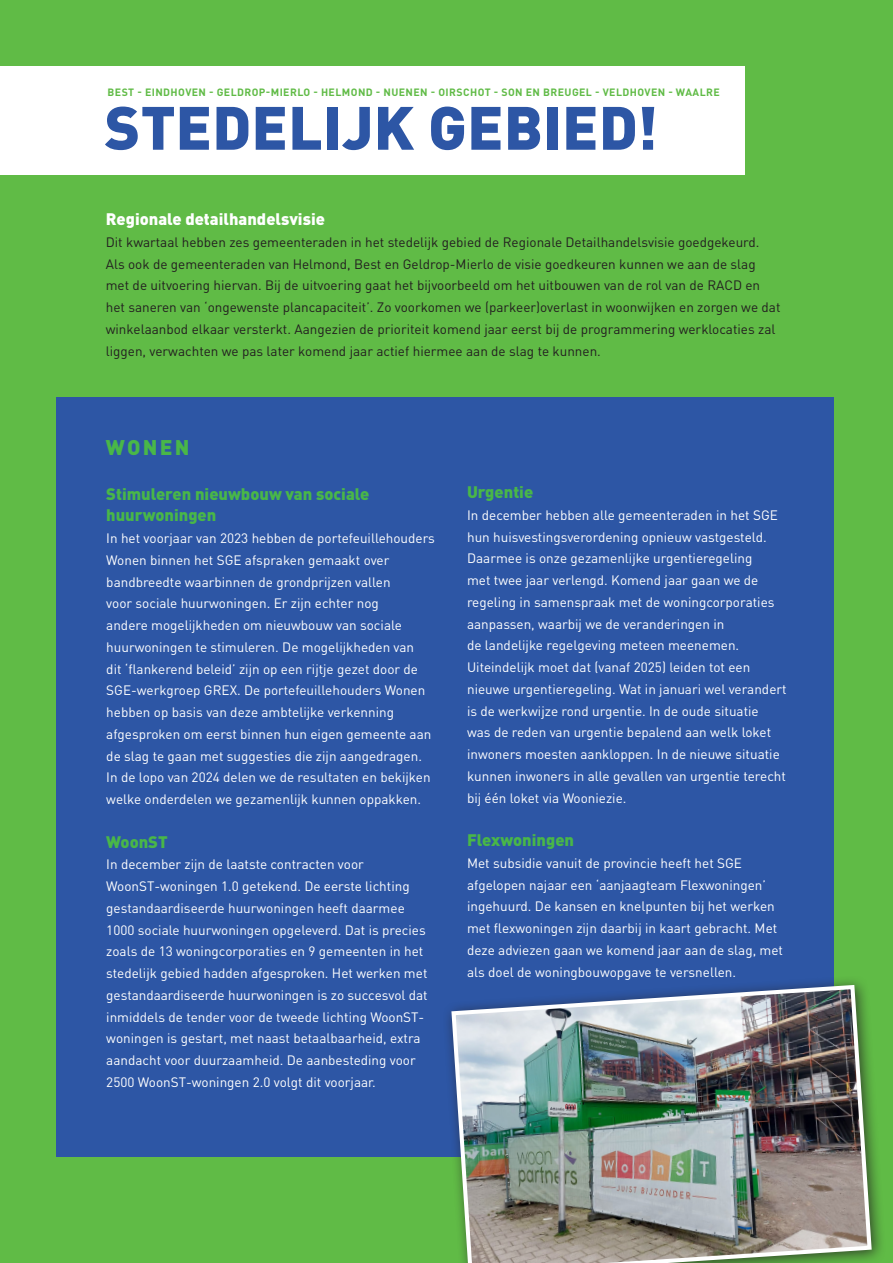
<style>
.page{position:relative;width:893px;height:1263px;background:#60bb46}
.page>*{position:absolute;margin:0;border:0;box-sizing:border-box;transform-origin:0 0}
.t1{font:900 60.15px "DINOT";color:#2d56a5}
.BODYTEKST{font:900 21px "DINOT";letter-spacing:.11em;color:#49b748}
.BODYTEKST-2{font:900 16.5px/21.8px "DINOT";color:#49b748}
.BODYTEKST-3{font:900 16.5px "DINOT";color:#fff}
.BODYTEKST-4{font:13.5px/21.8px "DINOT";color:#fff}
.BODYTEKST-5{font:13.5px/21.8px "DINOT";color:#231f20}
.t2{font:700 10.5px "DINOT";letter-spacing:.04em;color:#60bb46}
</style>
<div class="page">
<div style="left:0;top:66px;width:744px;height:108px;background:#fff"></div>
<div style="left:56px;top:397px;width:777px;height:760px;background:#2d56a5"></div>
<div style="left:442px;top:975px;width:444px;height:288px;background:#231f20;opacity:.75"></div>
<img style="left:449px;top:983px;width:425px;height:280px">
<p class="t2" style="left:108px;top:85px;width:614px">BEST - EINDHOVEN - GELDROP-MIERLO - HELMOND - NUENEN - OIRSCHOT - SON EN BREUGEL - VELDHOVEN - WAALRE</p>
<p class="t1" style="left:105px;top:87px;width:555px">STEDELIJK GEBIED!</p>
<p class="BODYTEKST-3" style="left:106px;top:208px;width:221px">Regionale detailhandelsvisie</p>
<p class="BODYTEKST-5" style="left:106px;top:231px;width:676px">Dit kwartaal hebben zes gemeenteraden in het stedelijk gebied de Regionale Detailhandelsvisie goedgekeurd.<br>Als ook de gemeenteraden van Helmond, Best en Geldrop-Mierlo de visie goedkeuren kunnen we aan de slag met de uitvoering hiervan. Bij de uitvoering gaat het bijvoorbeeld om het uitbouwen van de rol van de RACD en het saneren van ‘ongewenste plancapaciteit’. Zo voorkomen we (parkeer)overlast in woonwijken en zorgen we dat winkelaanbod elkaar versterkt. Aangezien de prioriteit komend jaar eerst bij de programmering werklocaties zal liggen, verwachten we pas later komend jaar actief hiermee aan de slag te kunnen.</p>
<p class="BODYTEKST" style="left:106px;top:434px;width:85px">WONEN</p>
<p class="BODYTEKST-2" style="left:106px;top:482px;width:264px">Stimuleren nieuwbouw van sociale huurwoningen</p>
<p class="BODYTEKST-4" style="left:106px;top:527px;width:330px">In het voorjaar van 2023 hebben de portefeuillehouders Wonen binnen het SGE afspraken gemaakt over bandbreedte waarbinnen de grondprijzen vallen<br>voor sociale huurwoningen. Er zijn echter nog<br>andere mogelijkheden om nieuwbouw van sociale huurwoningen te stimuleren. De mogelijkheden van<br>dit ‘flankerend beleid’ zijn op een rijtje gezet door de SGE-werkgroep GREX. De portefeuillehouders Wonen hebben op basis van deze ambtelijke verkenning afgesproken om eerst binnen hun eigen gemeente aan de slag te gaan met suggesties die zijn aangedragen.<br>In de lopo van 2024 delen we de resultaten en bekijken welke onderdelen we gezamenlijk kunnen oppakken.</p>
<p class="BODYTEKST-2" style="left:106px;top:830px;width:63px">WoonST</p>
<p class="BODYTEKST-4" style="left:106px;top:853px;width:323px">In december zijn de laatste contracten voor WoonST-woningen 1.0 getekend. De eerste lichting gestandaardiseerde huurwoningen heeft daarmee 1000 sociale huurwoningen opgeleverd. Dat is precies zoals de 13 woningcorporaties en 9 gemeenten in het stedelijk gebied hadden afgesproken. Het werken met gestandaardiseerde huurwoningen is zo succesvol dat inmiddels de tender voor de tweede lichting WoonST&shy;woningen is gestart, met naast betaalbaarheid, extra aandacht voor duurzaamheid. De aanbesteding voor 2500 WoonST-woningen 2.0 volgt dit voorjaar.</p>
<p class="BODYTEKST-2" style="left:467px;top:481px;width:68px">Urgentie</p>
<p class="BODYTEKST-4" style="left:467px;top:503px;width:321px">In december hebben alle gemeenteraden in het SGE hun huisvestingsverordening opnieuw vastgesteld.<br>Daarmee is onze gezamenlijke urgentieregeling<br>met twee jaar verlengd. Komend jaar gaan we de regeling in samenspraak met de woningcorporaties aanpassen, waarbij we de veranderingen in<br>de landelijke regelgeving meteen meenemen.<br>Uiteindelijk moet dat (vanaf 2025) leiden tot een nieuwe urgentieregeling. Wat in januari wel verandert is de werkwijze rond urgentie. In de oude situatie<br>was de reden van urgentie bepalend aan welk loket inwoners moesten aankloppen. In de nieuwe situatie kunnen inwoners in alle gevallen van urgentie terecht bij één loket via Wooniezie.</p>
<p class="BODYTEKST-2" style="left:467px;top:829px;width:109px">Flexwoningen</p>
<p class="BODYTEKST-4" style="left:467px;top:851px;width:317px">Met subsidie vanuit de provincie heeft het SGE afgelopen najaar een ‘aanjaagteam Flexwoningen’ ingehuurd. De kansen en knelpunten bij het werken met flexwoningen zijn daarbij in kaart gebracht. Met deze adviezen gaan we komend jaar aan de slag, met als doel de woningbouwopgave te versnellen.</p>
</div>
